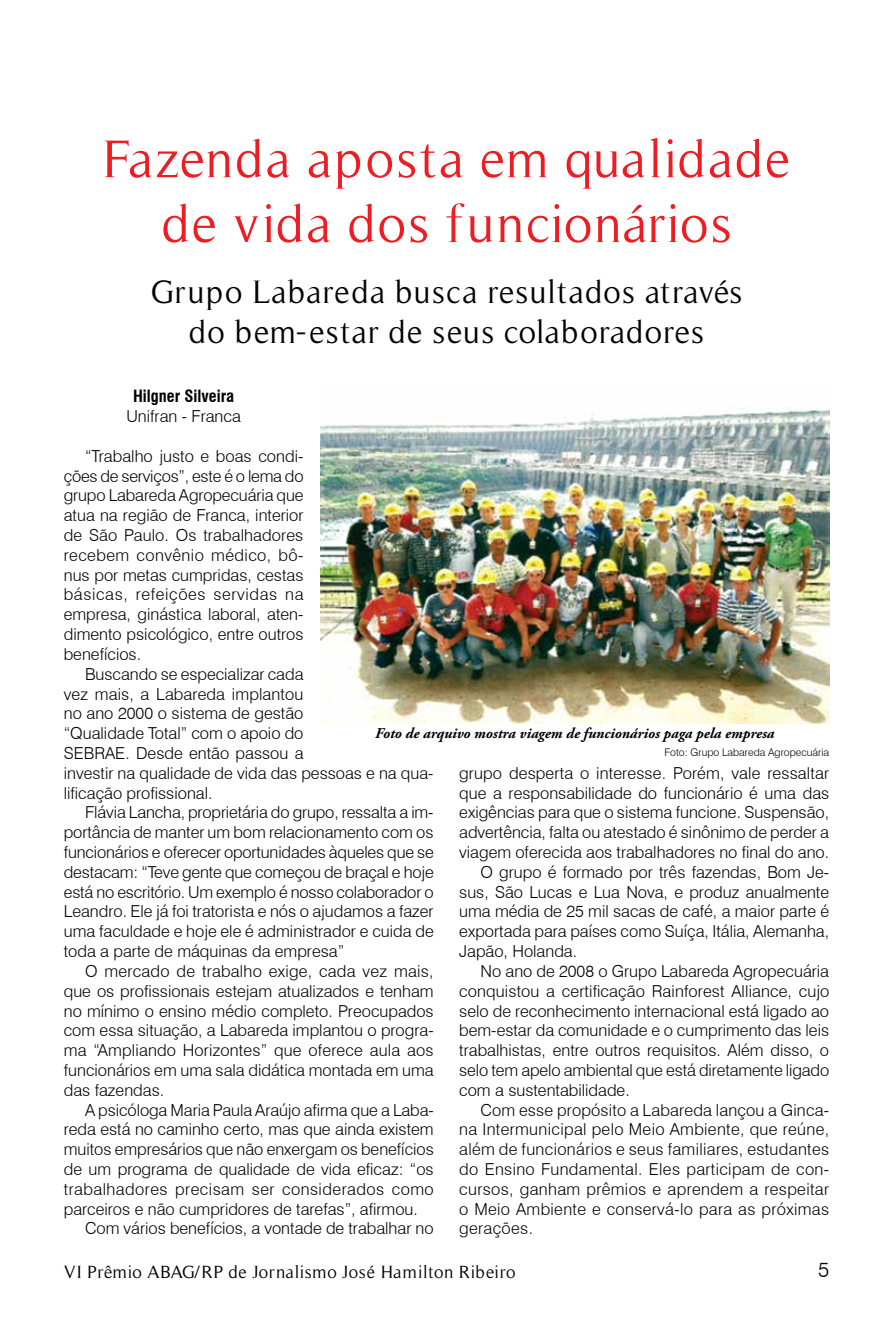
<style>
.page{position:relative;width:893px;height:1319px;background:#fff}
.page>*{position:absolute;margin:0;border:0;box-sizing:border-box;transform-origin:0 0}
.t1{font:54px/64.8px "Timeless";letter-spacing:.035em;color:#ed1d24;text-align:center}
.t2{font:33px/39.6px "Timeless";letter-spacing:.03em;color:#000;text-align:center}
.t3{font:300 21px "Swiss 721 BT";color:#000}
.t4{font:18px "Timeless";letter-spacing:.03em;color:#000}
.t5{font:300 16.5px/19.8px "Swiss 721 BT";color:#000;text-align:justify}
.t6{font:300 16.5px "Swiss 721 BT";letter-spacing:.02em;color:#000}
.t7{font:300 16.5px "Swiss 721 BT";letter-spacing:.025em;color:#000}
.t8{font:700 condensed 16.5px "Swiss 721 BT";color:#000}
.t9{font:italic 700 15px "Adobe Garamond Pro";color:#000}
.t10{font:300 10.5px "Swiss 721 BT";color:#000}
</style>
<div class="page">
<img style="left:321px;top:408px;width:508px;height:315px">
<h1 class="t1" style="left:103px;top:127px;width:689px">Fazenda aposta em qualidade de vida dos funcionários</h1>
<h2 class="t2" style="left:151px;top:272px;width:593px">Grupo Labareda busca resultados através do bem-estar de seus colaboradores</h2>
<p class="t8" style="left:133px;top:386px;width:103px">Hilgner Silveira</p>
<p class="t5" style="left:126px;top:406px;width:116px">Unifran - Franca</p>
<p class="t5" style="left:64px;top:446px;width:241px;text-indent:21px">“Trabalho justo e boas condi&shy;ções de serviços”, este é o lema do grupo Labareda Agropecuária que atua na região de Franca, interior de São Paulo. Os trabalhadores recebem convênio médico, bô&shy;nus por metas cumpridas, cestas básicas, refeições servidas na empresa, ginástica laboral, aten&shy;dimento psicológico, entre outros benefícios.</p>
<p class="t5" style="left:64px;top:663px;width:371px;text-align:left;text-indent:21px">Buscando se especializar cada<br>vez mais, a Labareda implantou<br>no ano 2000 o sistema de gestão<br>“Qualidade Total” com o apoio do<br>SEBRAE. Desde então passou a<br>investir na qualidade de vida das pessoas e na qua&shy;lificação profissional.</p>
<p class="t5" style="left:64px;top:802px;width:372px;text-indent:21px">Flávia Lancha, proprietária do grupo, ressalta a im&shy;portância de manter um bom relacionamento com os funcionários e oferecer oportunidades àqueles que se destacam: “Teve gente que começou de braçal e hoje está no escritório. Um exemplo é nosso colaborador o Leandro. Ele já foi tratorista e nós o ajudamos a fazer uma faculdade e hoje ele é administrador e cuida de toda a parte de máquinas da empresa”</p>
<p class="t5" style="left:64px;top:960px;width:371px;text-indent:21px">O mercado de trabalho exige, cada vez mais, que os profissionais estejam atualizados e tenham no mínimo o ensino médio completo. Preocupados com essa situação, a Labareda implantou o progra&shy;ma “Ampliando Horizontes” que oferece aula aos funcionários em uma sala didática montada em uma das fazendas.</p>
<p class="t5" style="left:85px;top:1099px;width:350px">A psicóloga Maria Paula Araújo afirma que a Laba-</p>
<p class="t5" style="left:64px;top:1119px;width:371px">reda está no caminho certo, mas que ainda existem</p>
<p class="t5" style="left:64px;top:1139px;width:371px">muitos empresários que não enxergam os benefícios</p>
<p class="t5" style="left:64px;top:1158px;width:371px">de um programa de qualidade de vida eficaz: “os</p>
<p class="t7" style="left:64px;top:1178px;width:371px">trabalhadores precisam ser considerados como</p>
<p class="t5" style="left:64px;top:1198px;width:356px">parceiros e não cumpridores de tarefas”, afirmou.</p>
<p class="t5" style="left:85px;top:1218px;width:350px">Com vários benefícios, a vontade de trabalhar no</p>
<p class="t9" style="left:375px;top:724px;width:401px">Foto de arquivo mostra viagem de funcionários paga pela empresa</p>
<p class="t10" style="left:664px;top:745px;width:166px">Foto: Grupo Labareda Agropecuária</p>
<p class="t5" style="left:459px;top:762px;width:371px">grupo desperta o interesse. Porém, vale ressaltar</p>
<p class="t5" style="left:459px;top:782px;width:372px">que a responsabilidade do funcionário é uma das</p>
<p class="t5" style="left:459px;top:802px;width:371px">exigências para que o sistema funcione. Suspensão,</p>
<p class="t5" style="left:459px;top:822px;width:371px">advertência, falta ou atestado é sinônimo de perder a</p>
<p class="t5" style="left:459px;top:842px;width:371px">viagem oferecida aos trabalhadores no final do ano.</p>
<p class="t5" style="left:480px;top:861px;width:350px">O grupo é formado por três fazendas, Bom Je-</p>
<p class="t5" style="left:459px;top:881px;width:371px">sus, São Lucas e Lua Nova, e produz anualmente</p>
<p class="t5" style="left:459px;top:901px;width:371px">uma média de 25 mil sacas de café, a maior parte é</p>
<p class="t5" style="left:459px;top:921px;width:371px">exportada para países como Suíça, Itália, Alemanha,</p>
<p class="t5" style="left:459px;top:941px;width:119px">Japão, Holanda.</p>
<p class="t5" style="left:480px;top:960px;width:350px">No ano de 2008 o Grupo Labareda Agropecuária</p>
<p class="t5" style="left:459px;top:980px;width:372px">conquistou a certificação Rainforest Alliance, cujo</p>
<p class="t5" style="left:459px;top:1000px;width:371px">selo de reconhecimento internacional está ligado ao</p>
<p class="t5" style="left:459px;top:1020px;width:371px">bem-estar da comunidade e o cumprimento das leis</p>
<p class="t5" style="left:459px;top:1040px;width:371px">trabalhistas, entre outros requisitos. Além disso, o</p>
<p class="t5" style="left:459px;top:1059px;width:372px">selo tem apelo ambiental que está diretamente ligado</p>
<p class="t5" style="left:459px;top:1079px;width:172px">com a sustentabilidade.</p>
<p class="t5" style="left:480px;top:1099px;width:350px">Com esse propósito a Labareda lançou a Ginca-</p>
<p class="t6" style="left:459px;top:1119px;width:371px">na Intermunicipal pelo Meio Ambiente, que reúne,</p>
<p class="t6" style="left:459px;top:1139px;width:371px">além de funcionários e seus familiares, estudantes</p>
<p class="t6" style="left:459px;top:1158px;width:371px">do Ensino Fundamental. Eles participam de con-</p>
<p class="t6" style="left:459px;top:1178px;width:371px">cursos, ganham prêmios e aprendem a respeitar</p>
<p class="t6" style="left:459px;top:1198px;width:371px">o Meio Ambiente e conservá-lo para as próximas</p>
<p class="t6" style="left:459px;top:1218px;width:75px">gerações.</p>
<p class="t4" style="left:64px;top:1261px;width:453px">VI Prêmio ABAG/RP de Jornalismo José Hamilton Ribeiro</p>
<p class="t3" style="left:818px;top:1256px;width:13px">5</p>
</div>
